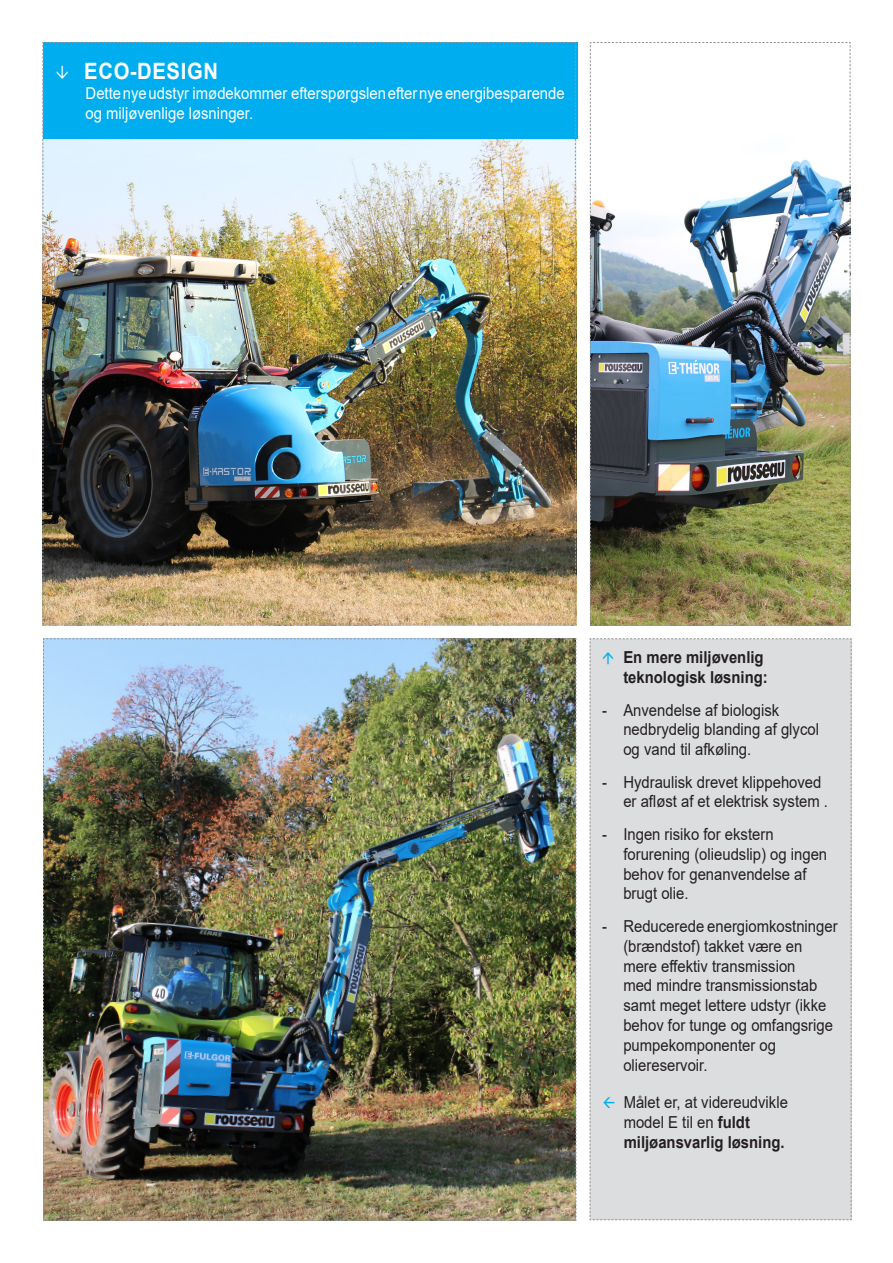
<style>
.page{position:relative;width:893px;height:1263px;background:#fff}
.page>*{position:absolute;margin:0;border:0;box-sizing:border-box;transform-origin:0 0}
.t1{font:700 22.5px "Arial";letter-spacing:.035em;color:#fff;scale:.9 1}
.t2{font:16.5px/19.8px "Arial";color:#231f20;scale:.9 1}
.t3{font:16.5px/19.8px "Arial";color:#fff;scale:.9 1}
.t4{font:700 16.5px/19.8px "Arial";color:#231f20;scale:.9 1}
.s1{font-weight:700}
</style>
<div class="page">
<img style="left:590px;top:42px;width:261px;height:584px">
<img style="left:43px;top:638px;width:534px;height:583px">
<img style="left:43px;top:42px;width:533px;height:583px">
<div style="left:590px;top:638px;width:262px;height:582px;background:#dcdddf"></div>
<p class="t1" style="left:84px;top:55px;width:150px">ECO-DESIGN</p>
<p class="t3" style="left:86px;top:83px;width:534px">Dette nye udstyr imødekommer efterspørgslen efter nye energibesparende og miljøvenlige løsninger.</p>
<p class="t4" style="left:623px;top:648px;width:162px">En mere miljøvenlig teknologisk løsning:</p>
<p class="t2" style="left:623px;top:700px;width:219px;text-indent:-21px">- Anvendelse af biologisk nedbrydelig blanding af glycol og vand til afkøling.</p>
<p class="t2" style="left:623px;top:772px;width:229px;text-indent:-21px">- Hydraulisk drevet klippehoved er afløst af et elektrisk system .</p>
<p class="t2" style="left:623px;top:824px;width:228px;text-indent:-21px">- Ingen risiko for ekstern forurening (olieudslip) og ingen behov for genanvendelse af brugt olie.</p>
<p class="t2" style="left:623px;top:916px;width:240px;text-indent:-21px">- Reducerede energiomkostninger (brændstof) takket være en mere effektiv transmission<br>med mindre transmissionstab samt meget lettere udstyr (ikke behov for tunge og omfangsrige pumpekomponenter og oliereservoir.</p>
<p class="t2" style="left:624px;top:1092px;width:184px">Målet er, at videreudvikle model E til en <span class="s1">fuldt miljøansvarlig løsning.</span></p>
</div>
